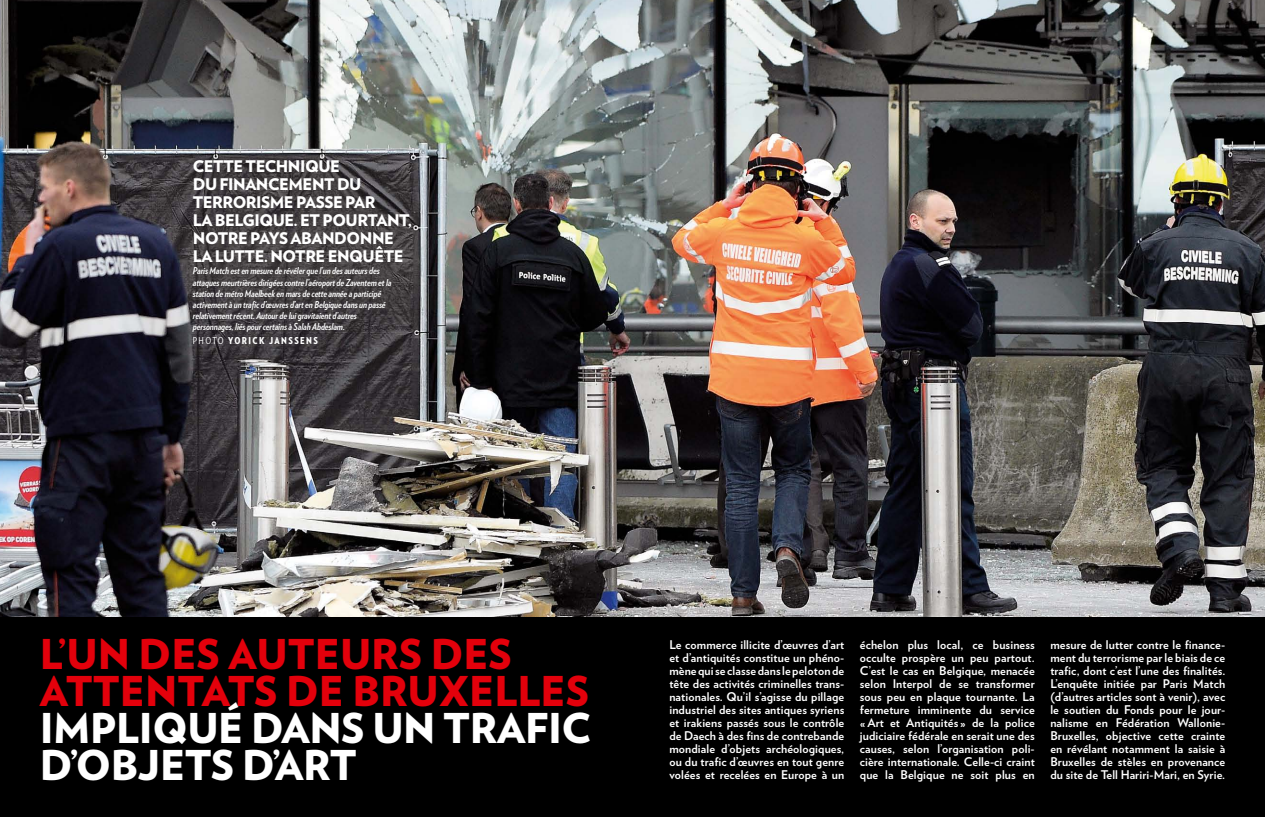
<style>
.page{position:relative;width:1265px;height:817px;background:#fff}
.page>*{position:absolute;margin:0;border:0;box-sizing:border-box;transform-origin:0 0}
.t1{font:900 41px/37px "Verlag";color:#e3000b}
.t2{font:900 41px/37px "Verlag";letter-spacing:-.01em;color:#fff}
.t3{font:900 16px/18px "Verlag";letter-spacing:-.03em;color:#fff}
.t4{font:700 12px/13px "Verlag";letter-spacing:.01em;color:#fff;text-align:justify}
.t5{font:italic 700 9.5px/11.2px "Verlag Condensed";letter-spacing:-.01em;color:#fff}
.t6{font:900 9.5px "Verlag Condensed";letter-spacing:.15em;color:#fff}
.s1{font-weight:400}
</style>
<div class="page">
<img style="left:0;top:0;width:1264px;height:617px">
<div style="left:0;top:617px;width:1264px;height:199px;background:#000"></div>
<h2 class="t3" style="left:193px;top:156px;width:221px">CETTE TECHNIQUE<br>DU FINANCEMENT DU<br>TERRORISME PASSE PAR<br>LA BELGIQUE. ET POURTANT,<br>NOTRE PAYS ABANDONNE<br>LA LUTTE. NOTRE ENQUÊTE</h2>
<p class="t5" style="left:193px;top:265px;width:200px">Paris Match est en mesure de révéler que l’un des auteurs des attaques meurtrières dirigées contre l’aéroport de Zaventem et la station de métro Maelbeek en mars de cette année a participé activement à un trafic d’œuvres d’art en Belgique dans un passé relativement récent. Autour de lui gravitaient d’autres personnages, liés pour certains à Salah Abdeslam.</p>
<p class="t6" style="left:193px;top:333px;width:127px"><span class="s1">PHOTO</span> YORICK JANSSENS</p>
<h1 class="t1" style="left:40px;top:633px;width:551px">L’UN DES AUTEURS DES<br>ATTENTATS DE BRUXELLES</h1>
<h1 class="t2" style="left:40px;top:707px;width:553px">IMPLIQUÉ DANS UN TRAFIC<br>D’OBJETS D’ART</h1>
<p class="t4" style="left:669px;top:637px;width:176px">Le commerce illicite d’œuvres d’art et d’antiquités constitue un phéno&shy;mène qui se classe dans le peloton de tête des activités criminelles trans&shy;nationales. Qu’il s’agisse du pillage industriel des sites antiques syriens et irakiens passés sous le contrôle de Daech à des fins de contrebande mondiale d’objets archéologiques, ou du trafic d’œuvres en tout genre volées et recelées en Europe à un</p>
<p class="t4" style="left:859px;top:637px;width:176px">échelon plus local, ce business occulte prospère un peu partout.<br>C’est le cas en Belgique, menacée selon Interpol de se transformer sous peu en plaque tournante. La fermeture imminente du service « Art et Antiquités » de la police judiciaire fédérale en serait une des causes, selon l’organisation poli&shy;cière internationale. Celle-ci craint que la Belgique ne soit plus en</p>
<p class="t4" style="left:1050px;top:637px;width:176px">mesure de lutter contre le finance&shy;ment du terrorisme par le biais de ce trafic, dont c’est l’une des finalités.<br>L’enquête initiée par Paris Match (d’autres articles sont à venir), avec le soutien du Fonds pour le jour&shy;nalisme en Fédération Wallonie-Bruxelles, objective cette crainte en révélant notamment la saisie à Bruxelles de stèles en provenance du site de Tell Hariri-Mari, en Syrie.</p>
</div>
